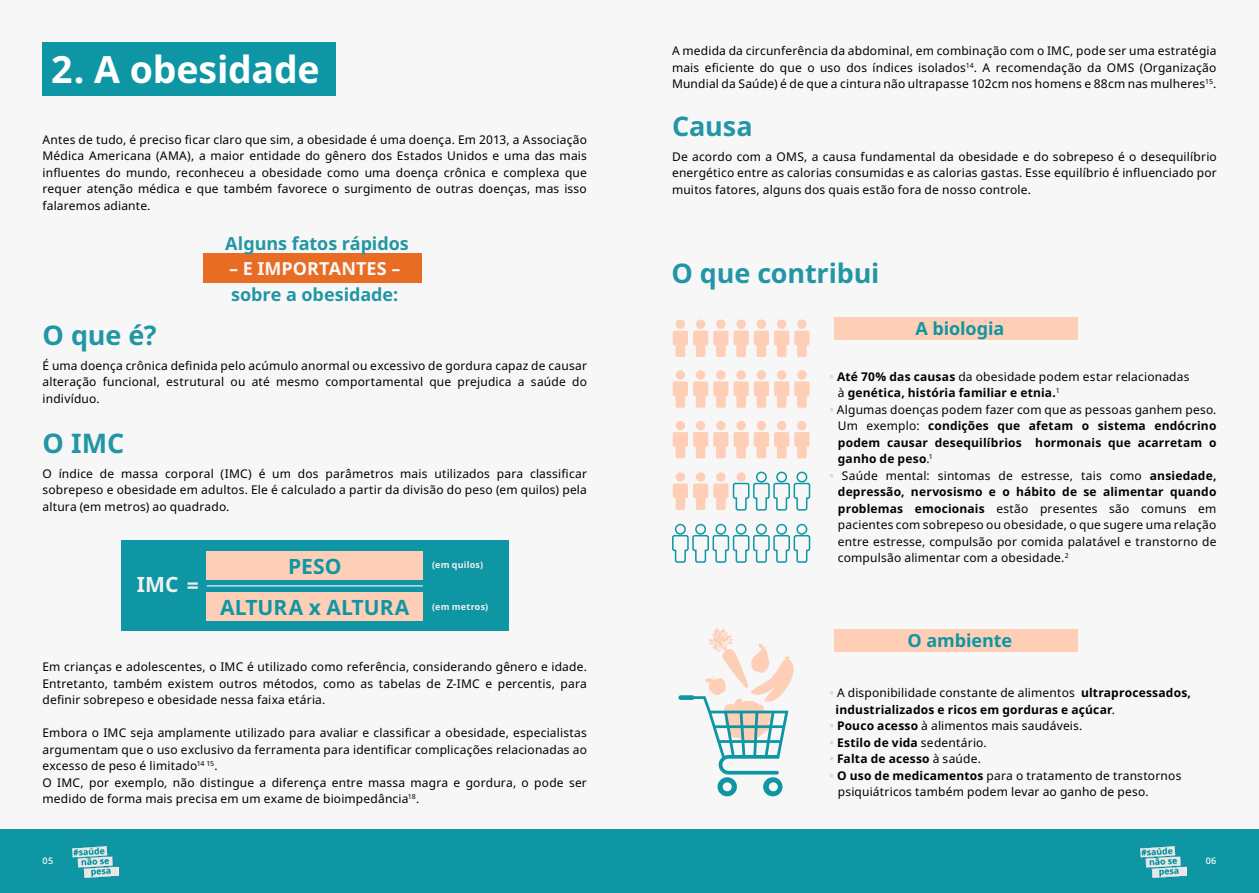
<style>
.page{position:relative;width:1259px;height:893px;background:#f7f7f7}
.page>*{position:absolute;margin:0;border:0;box-sizing:border-box;transform-origin:0 0}
.t1{font:700 37.5px "Apis";letter-spacing:-.005em;color:#fff}
.t2{font:700 27px "Apis";letter-spacing:-.005em;color:#2296a4}
.t3{font:700 21px/41.1px "Apis";letter-spacing:.005em;color:#0e96a4;text-align:center}
.t4{font:700 21px "Apis";color:#f1f1f1}
.t5{font:700 18px "Apis";letter-spacing:-.005em;color:#2296a4}
.t6{font:700 18px "Apis";letter-spacing:-.005em;color:#0e96a4}
.t7{font:700 18px "Apis";letter-spacing:.005em;color:#f7f7f7}
.t8{font:12px/16.5px "Apis";letter-spacing:.015em;color:#000;text-align:justify}
.t9{font:12px/16.5px "Apis";letter-spacing:.015em;color:#020304;text-align:justify}
.t10{font:700 12px/16.5px "Apis";letter-spacing:.015em;color:#020304}
.t11{font:700 12px/16.5px "Apis";letter-spacing:.015em;color:#000}
.t12{font:700 9px "Apis";letter-spacing:.025em;color:#f1f1f1}
.t13{font:500 9px "Apis";color:#fff}
.s1{color:#ffceb6}
.s2{font-weight:400}
.s3{font-weight:700;color:#ffceb6}
.s4{font-weight:700}
</style>
<div class="page">
<div style="left:0;top:829px;width:1259px;height:64px;background:#0e96a4"></div>
<img style="left:1140px;top:846px;width:46px;height:32px">
<img style="left:72px;top:846px;width:46px;height:32px">
<div style="left:43px;top:43px;width:293px;height:53px;background:#0e96a4"></div>
<div style="left:756px;top:370px;width:10px;height:10px;background:#ffceb6;border-radius:50%"></div>
<div style="left:797px;top:370px;width:9px;height:10px;background:#ffceb6;border-radius:50%"></div>
<div style="left:716px;top:370px;width:9px;height:10px;background:#ffceb6;border-radius:50%"></div>
<div style="left:736px;top:370px;width:10px;height:10px;background:#ffceb6;border-radius:50%"></div>
<svg style="left:754px;top:381px;width:55px;height:27px"></svg>
<div style="left:777px;top:370px;width:9px;height:10px;background:#ffceb6;border-radius:50%"></div>
<div style="left:696px;top:370px;width:9px;height:10px;background:#ffceb6;border-radius:50%"></div>
<svg style="left:673px;top:381px;width:75px;height:27px"></svg>
<div style="left:675px;top:370px;width:10px;height:10px;background:#ffceb6;border-radius:50%"></div>
<div style="left:756px;top:320px;width:10px;height:9px;background:#ffceb6;border-radius:50%"></div>
<div style="left:797px;top:320px;width:9px;height:9px;background:#ffceb6;border-radius:50%"></div>
<div style="left:716px;top:320px;width:9px;height:9px;background:#ffceb6;border-radius:50%"></div>
<div style="left:736px;top:320px;width:10px;height:9px;background:#ffceb6;border-radius:50%"></div>
<svg style="left:754px;top:331px;width:55px;height:26px"></svg>
<div style="left:777px;top:320px;width:9px;height:9px;background:#ffceb6;border-radius:50%"></div>
<div style="left:696px;top:320px;width:9px;height:9px;background:#ffceb6;border-radius:50%"></div>
<svg style="left:673px;top:331px;width:75px;height:26px"></svg>
<div style="left:675px;top:320px;width:10px;height:9px;background:#ffceb6;border-radius:50%"></div>
<div style="left:756px;top:421px;width:10px;height:9px;background:#ffceb6;border-radius:50%"></div>
<div style="left:797px;top:421px;width:9px;height:9px;background:#ffceb6;border-radius:50%"></div>
<div style="left:716px;top:421px;width:9px;height:9px;background:#ffceb6;border-radius:50%"></div>
<div style="left:736px;top:421px;width:10px;height:9px;background:#ffceb6;border-radius:50%"></div>
<svg style="left:754px;top:432px;width:55px;height:26px"></svg>
<div style="left:777px;top:421px;width:9px;height:9px;background:#ffceb6;border-radius:50%"></div>
<div style="left:696px;top:421px;width:9px;height:9px;background:#ffceb6;border-radius:50%"></div>
<svg style="left:673px;top:432px;width:75px;height:26px"></svg>
<div style="left:675px;top:421px;width:10px;height:9px;background:#ffceb6;border-radius:50%"></div>
<div style="left:756px;top:472px;width:11px;height:10px;border:2px solid #0e96a4;border-radius:50%"></div>
<div style="left:776px;top:472px;width:11px;height:10px;border:2px solid #0e96a4;border-radius:50%"></div>
<div style="left:796px;top:472px;width:11px;height:10px;border:2px solid #0e96a4;border-radius:50%"></div>
<div style="left:716px;top:472px;width:9px;height:10px;background:#ffceb6;border-radius:50%"></div>
<div style="left:736px;top:472px;width:10px;height:10px;background:#ffceb6;border-radius:50%"></div>
<div style="left:696px;top:472px;width:9px;height:10px;background:#ffceb6;border-radius:50%"></div>
<svg style="left:673px;top:482px;width:138px;height:29px"></svg>
<div style="left:675px;top:472px;width:10px;height:10px;background:#ffceb6;border-radius:50%"></div>
<div style="left:756px;top:524px;width:11px;height:11px;border:2px solid #0e96a4;border-radius:50%"></div>
<div style="left:796px;top:524px;width:11px;height:11px;border:2px solid #0e96a4;border-radius:50%"></div>
<div style="left:715px;top:524px;width:11px;height:11px;border:2px solid #0e96a4;border-radius:50%"></div>
<div style="left:735px;top:524px;width:11px;height:11px;border:2px solid #0e96a4;border-radius:50%"></div>
<div style="left:776px;top:524px;width:11px;height:11px;border:2px solid #0e96a4;border-radius:50%"></div>
<div style="left:695px;top:524px;width:11px;height:11px;border:2px solid #0e96a4;border-radius:50%"></div>
<svg style="left:672px;top:534px;width:139px;height:29px"></svg>
<div style="left:675px;top:524px;width:11px;height:11px;border:2px solid #0e96a4;border-radius:50%"></div>
<svg style="left:678px;top:627px;width:116px;height:169px"></svg>
<div style="left:834px;top:317px;width:244px;height:23px;background:#ffceb6"></div>
<div style="left:834px;top:629px;width:244px;height:22px;background:#ffceb6"></div>
<div style="left:203px;top:254px;width:218px;height:29px;background:#e86c24"></div>
<div style="left:121px;top:540px;width:387px;height:91px;background:#0e96a4"></div>
<div style="left:207px;top:551px;width:216px;height:29px;background:#ffceb6"></div>
<div style="left:207px;top:593px;width:216px;height:28px;background:#ffceb6"></div>
<hr style="left:207px;top:585px;width:216px;height:1px;background:#f7f7f7">
<h1 class="t1" style="left:51px;top:43px;width:270px">2. A obesidade</h1>
<p class="t8" style="left:43px;top:132px;width:546px">Antes de tudo, é preciso ficar claro que sim, a obesidade é uma doença. Em 2013, a Associação Médica Americana (AMA), a maior entidade do gênero dos Estados Unidos e uma das mais influentes do mundo, reconheceu a obesidade como uma doença crônica e complexa que requer atenção médica e que também favorece o surgimento de outras doenças, mas isso falaremos adiante.</p>
<h2 class="t2" style="left:43px;top:316px;width:116px">O que é?</h2>
<h3 class="t5" style="left:225px;top:230px;width:185px">Alguns fatos rápidos</h3>
<h3 class="t7" style="left:229px;top:256px;width:173px">– E IMPORTANTES –</h3>
<h3 class="t5" style="left:231px;top:281px;width:169px">sobre a obesidade:</h3>
<p class="t8" style="left:43px;top:358px;width:546px">É uma doença crônica definida pelo acúmulo anormal ou excessivo de gordura capaz de causar alteração funcional, estrutural ou até mesmo comportamental que prejudica a saúde do indivíduo.</p>
<h2 class="t2" style="left:43px;top:424px;width:83px">O IMC</h2>
<p class="t8" style="left:43px;top:465px;width:546px">O índice de massa corporal (IMC) é um dos parâmetros mais utilizados para classificar sobrepeso e obesidade em adultos. Ele é calculado a partir da divisão do peso (em quilos) pela altura (em metros) ao quadrado.</p>
<h3 class="t4" style="left:137px;top:570px;width:64px">IMC =</h3>
<h3 class="t3" style="left:220px;top:546px;width:191px">PESO<br>ALTURA x ALTURA</h3>
<p class="t12" style="left:432px;top:559px;width:52px">(em quilos)</p>
<p class="t12" style="left:432px;top:601px;width:58px">(em metros)</p>
<p class="t8" style="left:43px;top:659px;width:546px">Em crianças e adolescentes, o IMC é utilizado como referência, considerando gênero e idade.<br>Entretanto, também existem outros métodos, como as tabelas de Z-IMC e percentis, para definir sobrepeso e obesidade nessa faixa etária.</p>
<p class="t8" style="left:43px;top:725px;width:546px;text-align:left">Embora o IMC seja amplamente utilizado para avaliar e classificar a obesidade, especialistas argumentam que o uso exclusivo da ferramenta para identificar complicações relacionadas ao excesso de peso é limitado<sup>14</sup> <sup>15</sup>.<br>O IMC, por exemplo, não distingue a diferença entre massa magra e gordura, o pode ser medido de forma mais precisa em um exame de bioimpedância<sup>18</sup>.</p>
<p class="t8" style="left:672px;top:43px;width:546px">A medida da circunferência da abdominal, em combinação com o IMC, pode ser uma estratégia mais eficiente do que o uso dos índices isolados<sup>14</sup>. A recomendação da OMS (Organização Mundial da Saúde) é de que a cintura não ultrapasse 102cm nos homens e 88cm nas mulheres<sup>15</sup>.</p>
<h2 class="t2" style="left:672px;top:107px;width:82px">Causa</h2>
<p class="t8" style="left:672px;top:149px;width:546px">De acordo com a OMS, a causa fundamental da obesidade e do sobrepeso é o desequilíbrio energético entre as calorias consumidas e as calorias gastas. Esse equilíbrio é influenciado por muitos fatores, alguns dos quais estão fora de nosso controle.</p>
<h2 class="t2" style="left:671px;top:254px;width:209px">O que contribui</h2>
<h3 class="t6" style="left:915px;top:316px;width:90px">A biologia</h3>
<p class="t10" style="left:838px;top:368px;width:353px;text-indent:-9px"><span class="s1">•</span> Até 70% das causas <span class="s2">da obesidade podem estar relacionadas à</span> genética, história familiar e etnia.<sup>1</sup></p>
<p class="t10" style="left:838px;top:401px;width:380px;text-align:justify;text-indent:-9px"><span class="s1">•</span> <span class="s2">Algumas doenças podem fazer com que as pessoas ganhem peso.<br>Um exemplo:</span> condições que afetam o sistema endócrino podem causar desequilíbrios hormonais que acarretam o ganho de peso<span class="s2">.</span><sup>1</sup></p>
<p class="t9" style="left:838px;top:467px;width:380px;text-indent:-9px"><span class="s3">•</span> Saúde mental: sintomas de estresse, tais como <span class="s4">ansiedade, depressão, nervosismo e o hábito de se alimentar quando problemas emocionais</span> estão presentes são comuns em pacientes com sobrepeso ou obesidade, o que sugere uma relação entre estresse, compulsão por comida palatável e transtorno de compulsão alimentar com a obesidade.<sup>2</sup></p>
<h3 class="t6" style="left:907px;top:627px;width:106px">O ambiente</h3>
<p class="t11" style="left:835px;top:685px;width:357px;text-indent:-6px"><span class="s1">•</span> <span class="s2">A disponibilidade constante de alimentos</span> ultraprocessados, industrializados e ricos em gorduras e açúcar<span class="s2">.</span></p>
<p class="t8" style="left:829px;top:718px;width:254px"><span class="s3">•</span> <span class="s4">Pouco acesso</span> à alimentos mais saudáveis.</p>
<p class="t11" style="left:829px;top:734px;width:159px"><span class="s1">•</span> Estilo de vida <span class="s2">sedentário.</span></p>
<p class="t11" style="left:829px;top:751px;width:153px"><span class="s1">•</span> Falta de acesso <span class="s2">à saúde.</span></p>
<p class="t8" style="left:838px;top:767px;width:345px;text-indent:-9px"><span class="s3">•</span> <span class="s4">O uso de medicamentos</span> para o tratamento de transtornos psiquiátricos também podem levar ao ganho de peso.</p>
<p class="t13" style="left:43px;top:855px;width:12px">05</p>
<p class="t13" style="left:1205px;top:855px;width:12px">06</p>
</div>
